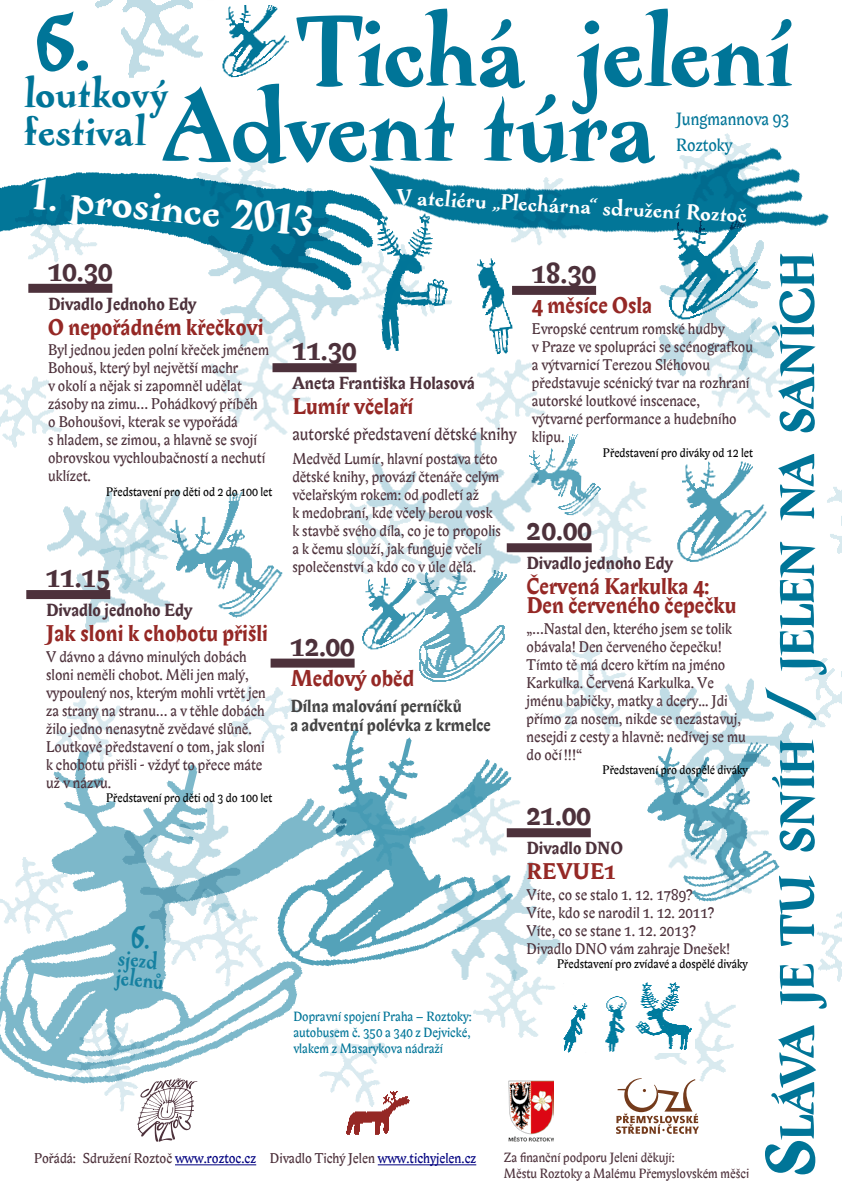
<style>
.page{position:relative;width:842px;height:1191px;background:#fff}
.page>*{position:absolute;margin:0;border:0;box-sizing:border-box;transform-origin:0 0}
.t1{font:700 98.6px/75px "Alcoholica CE";letter-spacing:-.005em;color:#007598;scale:1.06 1}
.t2{font:700 80.5px "Alcoholica CE";color:#007598;scale:1.06 1}
.t3{font:700 47.3px "Alcoholica CE";letter-spacing:-.03em;color:#007598;scale:1.06 1}
.t4{font:700 42.4px "Alcoholica CE";color:#fff;scale:1.06 1}
.t5{font:700 40.5px/37.7px "Alcoholica CE";letter-spacing:.005em;color:#007598;scale:1.06 1}
.t6{font:700 28px "Biblon ITC Swash CE";color:#4d313b}
.t7{font:700 22.8px/19.4px "Alcoholica CE";color:#007598;scale:.89 1}
.t8{font:700 22px/19px "Biblon ITC Swash CE";color:#952825}
.t9{font:700 21.4px "Alcoholica CE";color:#fff;scale:1.06 1}
.t10{font:17.2px/25.2px "Biblon ITC Swash CE";color:#007598}
.t11{font:700 17px "Biblon ITC Swash CE";color:#4d313b}
.t12{font:700 17px/19px "Biblon ITC Swash CE";color:#434343}
.t13{font:17px "Biblon ITC Swash CE";color:#4d313b}
.t14{font:15px/18px "Biblon ITC Swash CE";color:#4d313b}
.t15{font:13.8px "Biblon ITC Swash CE";color:#4d313b}
.t16{font:13px/15.6px "Biblon ITC Swash CE";color:#007598;text-align:justify}
.t17{font:13px/15.6px "Biblon ITC Swash CE";color:#4d313b}
.t18{font:12px "Biblon ITC Swash CE";color:#000}
.s1{color:#000080}
.s2{font-size:67.5px}
</style>
<div class="page">
<img style="left:518px;top:668px;width:324px;height:414px">
<img style="left:14px;top:248px;width:815px;height:786px">
<img style="left:95px;top:0;width:108px;height:78px">
<img style="left:260px;top:704px;width:290px;height:315px">
<img style="left:358px;top:573px;width:56px;height:80px">
<img style="left:672px;top:455px;width:98px;height:112px">
<img style="left:663px;top:248px;width:99px;height:76px">
<img style="left:222px;top:5px;width:67px;height:73px">
<img style="left:614px;top:710px;width:206px;height:216px">
<img style="left:527px;top:433px;width:77px;height:85px">
<img style="left:166px;top:490px;width:121px;height:132px">
<img style="left:0;top:725px;width:372px;height:387px">
<img style="left:414px;top:567px;width:98px;height:116px">
<img style="left:0;top:154px;width:366px;height:174px">
<img style="left:363px;top:199px;width:155px;height:171px">
<img style="left:366px;top:133px;width:463px;height:115px">
<img style="left:560px;top:979px;width:134px;height:73px">
<div style="left:28px;top:284px;width:84px;height:9px;background:#4d313b"></div>
<div style="left:26px;top:590px;width:84px;height:9px;background:#4d313b"></div>
<div style="left:272px;top:363px;width:84px;height:9px;background:#4d313b"></div>
<div style="left:271px;top:658px;width:84px;height:9px;background:#4d313b"></div>
<div style="left:512px;top:286px;width:84px;height:9px;background:#4d313b"></div>
<div style="left:507px;top:543px;width:85px;height:9px;background:#4d313b"></div>
<div style="left:507px;top:828px;width:84px;height:9px;background:#4d313b"></div>
<hr style="left:175px;top:1164px;width:81px;height:1px;background:#000080">
<hr style="left:378px;top:1164px;width:98px;height:1px;background:#000080">
<svg style="left:616px;top:1078px;width:83px;height:55px"></svg>
<div style="left:504px;top:1075px;width:56px;height:66px;background:#fff"></div>
<img style="left:508px;top:1080px;width:46px;height:61px">
<img style="left:344px;top:1089px;width:66px;height:46px">
<svg style="left:137px;top:1078px;width:60px;height:63px"></svg>
<svg style="left:131px;top:923px;width:18px;height:26px"></svg>
<h1 class="t1" style="left:162px;top:14px;width:596px;text-indent:138px">Tichá jelení<br>Advent túra</h1>
<h2 class="t2" style="left:36px;top:-6px;width:54px">6.</h2>
<h3 class="t5" style="left:24px;top:74px;width:137px">loutkový festival</h3>
<p class="t10" style="left:676px;top:108px;width:115px">Jungmannova 93<br>Roztoky</p>
<h3 class="t4" style="left:33px;top:168px;width:270px;rotate:6deg">1. prosince 2013</h3>
<h3 class="t9" style="left:397px;top:184px;width:332px;rotate:3deg">V ateliéru „Plechárna“ sdružení Roztoč</h3>
<h3 class="t6" style="left:48px;top:255px;width:66px">10.30</h3>
<p class="t11" style="left:48px;top:294px;width:150px">Divadlo Jednoho Edy</p>
<h3 class="t8" style="left:48px;top:319px;width:217px">O nepořádném křečkovi</h3>
<p class="t14" style="left:48px;top:342px;width:222px">Byl jednou jeden polní křeček jménem<br>Bohouš, který byl největší machr<br>v okolí a nějak si zapomněl udělat zásoby na zimu… Pohádkový příběh<br>o Bohoušovi, kterak se vypořádá<br>s hladem, se zimou, a hlavně se svojí obrovskou vychloubačností a nechutí uklízet.</p>
<p class="t18" style="left:106px;top:485px;width:168px">Představení pro děti od 2 do 100 let</p>
<h3 class="t6" style="left:46px;top:561px;width:66px">11.15</h3>
<p class="t11" style="left:46px;top:600px;width:148px">Divadlo jednoho Edy</p>
<h3 class="t8" style="left:46px;top:625px;width:224px">Jak sloni k chobotu přišli</h3>
<p class="t14" style="left:46px;top:648px;width:221px">V dávno a dávno minulých dobách sloni neměli chobot. Měli jen malý, vypoulený nos, kterým mohli vrtět jen za strany na stranu… a v těhle dobách žilo jedno nenasytně zvědavé slůně.<br>Loutkové představení o tom, jak sloni k chobotu přišli - vždyť to přece máte už v názvu.</p>
<p class="t18" style="left:106px;top:791px;width:168px">Představení pro děti od 3 do 100 let</p>
<h3 class="t7" style="left:119px;top:947px;width:55px;rotate:5deg">sjezd jelenů</h3>
<h3 class="t6" style="left:292px;top:334px;width:66px">11.30</h3>
<p class="t11" style="left:292px;top:373px;width:184px">Aneta Františka Holasová</p>
<h3 class="t8" style="left:292px;top:398px;width:123px">Lumír včelaří</h3>
<p class="t13" style="left:292px;top:424px;width:226px">autorské představení dětské knihy</p>
<p class="t14" style="left:292px;top:450px;width:210px">Medvěd Lumír, hlavní postava této dětské knihy, provází čtenáře celým včelařským rokem: od podletí až<br>k medobraní, kde včely berou vosk k stavbě svého díla, co je to propolis a k čemu slouží, jak funguje včelí společenství a kdo co v úle dělá.</p>
<h3 class="t6" style="left:290px;top:630px;width:66px">12.00</h3>
<h3 class="t8" style="left:290px;top:670px;width:125px">Medový oběd</h3>
<p class="t12" style="left:290px;top:698px;width:202px">Dílna malování perníčků<br>a adventní polévka z krmelce</p>
<h3 class="t6" style="left:532px;top:257px;width:66px">18.30</h3>
<h3 class="t8" style="left:532px;top:298px;width:122px">4 měsíce Osla</h3>
<p class="t14" style="left:532px;top:321px;width:223px">Evropské centrum romské hudby<br>v Praze ve spolupráci se scénografkou a výtvarnicí Terezou Sléhovou představuje scénický tvar na rozhraní autorské loutkové inscenace, výtvarné performance a hudebního klipu.</p>
<p class="t18" style="left:603px;top:445px;width:152px">Představení pro diváky od 12 let</p>
<h3 class="t6" style="left:527px;top:514px;width:67px">20.00</h3>
<p class="t11" style="left:527px;top:553px;width:148px">Divadlo jednoho Edy</p>
<h3 class="t8" style="left:527px;top:578px;width:212px">Červená Karkulka 4:<br>Den červeného čepečku</h3>
<p class="t14" style="left:527px;top:620px;width:221px">„…Nastal den, kterého jsem se tolik obávala! Den červeného čepečku!<br>Tímto tě má dcero křtím na jméno<br>Karkulka. Červená Karkulka. Ve jménu babičky, matky a dcery... Jdi přímo za nosem, nikde se nezastavuj, nesejdi z cesty a hlavně: nedívej se mu do očí!!!“</p>
<p class="t18" style="left:603px;top:763px;width:147px">Představení pro dospělé diváky</p>
<h3 class="t6" style="left:527px;top:799px;width:66px">21.00</h3>
<p class="t11" style="left:527px;top:838px;width:98px">Divadlo DNO</p>
<h3 class="t8" style="left:527px;top:863px;width:91px">REVUE1</h3>
<p class="t14" style="left:527px;top:886px;width:205px">Víte, co se stalo 1. 12. 1789?<br>Víte, kdo se narodil 1. 12. 2011?<br>Víte, co se stane 1. 12. 2013?<br>Divadlo DNO vám zahraje Dnešek!</p>
<p class="t18" style="left:557px;top:957px;width:192px">Představení pro zvídavé a dospělé diváky</p>
<p class="t16" style="left:293px;top:1009px;width:180px">Dopravní spojení Praha – Roztoky: autobusem č. 350 a 340 z Dejvické, vlakem z Masarykova nádraží</p>
<p class="t15" style="left:34px;top:1150px;width:444px">Pořádá: Sdružení Roztoč <span class="s1">www.roztoc.cz</span> Divadlo Tichý Jelen <span class="s1">www.tichyjelen.cz</span></p>
<p class="t17" style="left:504px;top:1150px;width:247px">Za finanční podporu Jeleni děkují:<br>Městu Roztoky a Malému Přemyslovském měšci</p>
<h3 class="t3" style="left:770px;top:1178px;width:876px;rotate:-90deg"><span class="s2">S</span>láva je tu sníh <span class="s2">/</span> jelen na saních</h3>
</div>
